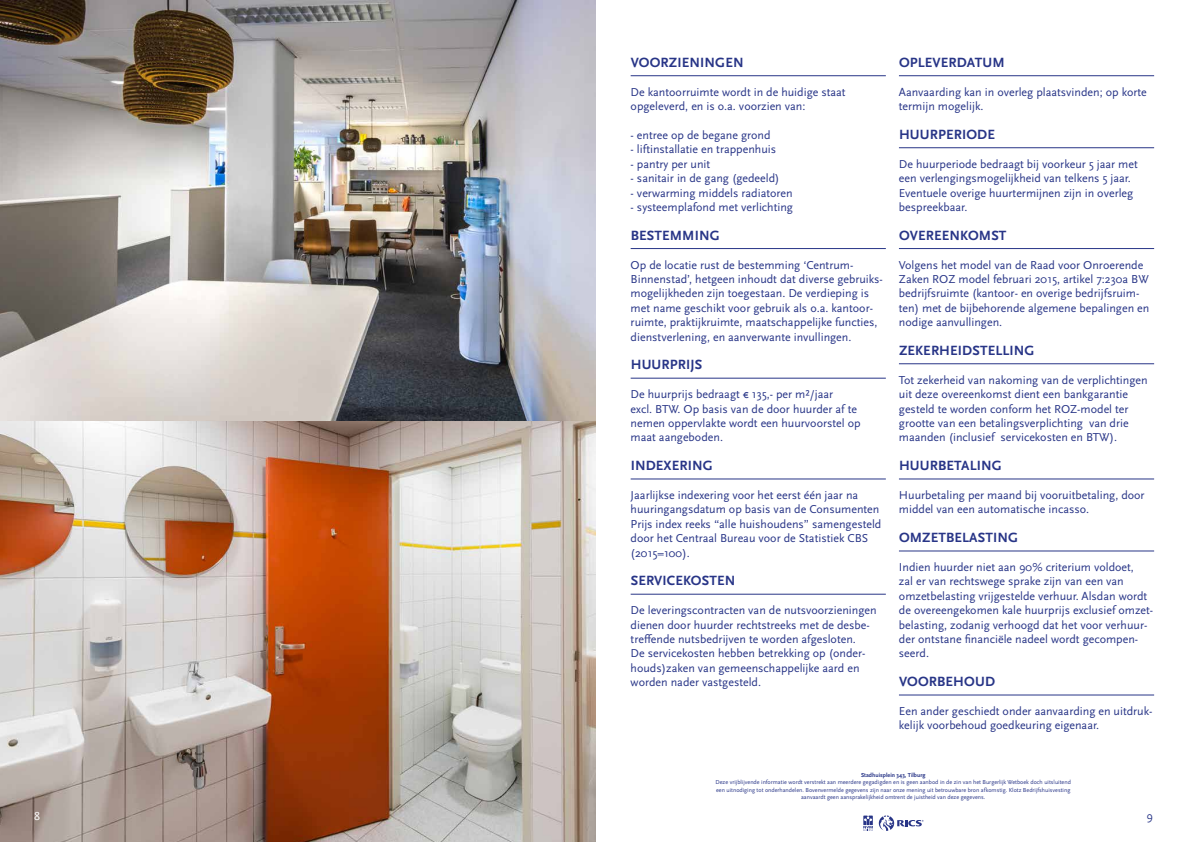
<style>
.page{position:relative;width:1191px;height:842px;background:#fff}
.page>*{position:absolute;margin:0;border:0;box-sizing:border-box;transform-origin:0 0}
.t1{font:700 14px "Scala Sans Pro";letter-spacing:.01em;color:#283587}
.t2{font:12px/14.4px "Scala Sans Pro";color:#283587}
.t3{font:12px "Scala Sans Pro";color:#fff}
.t4{font:6px/7.2px "Scala Sans Pro";color:#283587;text-align:center}
.t5{font:700 6px "Scala Sans Pro";color:#283587}
</style>
<div class="page">
<svg style="left:863px;top:815px;width:60px;height:16px"></svg>
<img style="left:0;top:0;width:595px;height:842px">
<hr style="left:630px;top:75px;width:256px;height:1px;background:#283587">
<hr style="left:630px;top:248px;width:256px;height:1px;background:#283587">
<hr style="left:630px;top:378px;width:256px;height:1px;background:#283587">
<hr style="left:630px;top:479px;width:256px;height:1px;background:#283587">
<hr style="left:630px;top:594px;width:256px;height:1px;background:#283587">
<hr style="left:899px;top:75px;width:255px;height:1px;background:#283587">
<hr style="left:899px;top:147px;width:255px;height:1px;background:#283587">
<hr style="left:899px;top:248px;width:255px;height:1px;background:#283587">
<hr style="left:899px;top:363px;width:255px;height:1px;background:#283587">
<hr style="left:899px;top:479px;width:255px;height:1px;background:#283587">
<hr style="left:899px;top:551px;width:255px;height:1px;background:#283587">
<hr style="left:899px;top:695px;width:255px;height:1px;background:#283587">
<p class="t1" style="left:630px;top:54px;width:114px">VOORZIENINGEN</p>
<p class="t2" style="left:630px;top:85px;width:216px">De kantoorruimte wordt in de huidige staat opgeleverd, en is o.a. voorzien van:</p>
<p class="t2" style="left:630px;top:128px;width:141px">- entree op de begane grond</p>
<p class="t2" style="left:630px;top:142px;width:147px">- liftinstallatie en trappenhuis</p>
<p class="t2" style="left:630px;top:157px;width:81px">- pantry per unit</p>
<p class="t2" style="left:630px;top:171px;width:150px">- sanitair in de gang (gedeeld)</p>
<p class="t2" style="left:630px;top:186px;width:164px">- verwarming middels radiatoren</p>
<p class="t2" style="left:630px;top:200px;width:164px">- systeemplafond met verlichting</p>
<p class="t1" style="left:630px;top:227px;width:90px">BESTEMMING</p>
<p class="t2" style="left:630px;top:258px;width:254px">Op de locatie rust de bestemming ‘Centrum-Binnenstad’, hetgeen inhoudt dat diverse gebruiks&shy;mogelijkheden zijn toegestaan. De verdieping is met name geschikt voor gebruik als o.a. kantoor&shy;ruimte, praktijkruimte, maatschappelijke functies, dienstverlening, en aanverwante invullingen.</p>
<p class="t1" style="left:630px;top:357px;width:73px">HUURPRIJS</p>
<p class="t2" style="left:630px;top:387px;width:231px">De huurprijs bedraagt € 135,- per m²/jaar<br>excl. BTW. Op basis van de door huurder af te nemen oppervlakte wordt een huurvoorstel op maat aangeboden.</p>
<p class="t1" style="left:630px;top:458px;width:84px">INDEXERING</p>
<p class="t2" style="left:630px;top:488px;width:252px">Jaarlijkse indexering voor het eerst één jaar na huuringangsdatum op basis van de Consumenten Prijs index reeks “alle huishoudens” samengesteld door het Centraal Bureau voor de Statistiek CBS (2015=100).</p>
<p class="t1" style="left:630px;top:573px;width:106px">SERVICEKOSTEN</p>
<p class="t2" style="left:630px;top:603px;width:247px">De leveringscontracten van de nutsvoorzieningen dienen door huurder rechtstreeks met de desbe&shy;treffende nutsbedrijven te worden afgesloten.<br>De servicekosten hebben betrekking op (onder&shy;houds)zaken van gemeenschappelijke aard en worden nader vastgesteld.</p>
<p class="t1" style="left:899px;top:54px;width:107px">OPLEVERDATUM</p>
<p class="t2" style="left:899px;top:85px;width:249px">Aanvaarding kan in overleg plaatsvinden; op korte termijn mogelijk.</p>
<p class="t1" style="left:899px;top:126px;width:97px">HUURPERIODE</p>
<p class="t2" style="left:899px;top:157px;width:240px">De huurperiode bedraagt bij voorkeur 5 jaar met een verlengingsmogelijkheid van telkens 5 jaar.<br>Eventuele overige huurtermijnen zijn in overleg bespreekbaar.</p>
<p class="t1" style="left:899px;top:227px;width:109px">OVEREENKOMST</p>
<p class="t2" style="left:899px;top:258px;width:252px">Volgens het model van de Raad voor Onroerende Zaken ROZ model februari 2015, artikel 7:230a BW bedrijfsruimte (kantoor- en overige bedrijfsruim&shy;ten) met de bijbehorende algemene bepalingen en nodige aanvullingen.</p>
<p class="t1" style="left:899px;top:342px;width:137px">ZEKERHEIDSTELLING</p>
<p class="t2" style="left:899px;top:373px;width:250px">Tot zekerheid van nakoming van de verplichtingen uit deze overeenkomst dient een bankgarantie gesteld te worden conform het ROZ-model ter grootte van een betalingsverplichting van drie maanden (inclusief servicekosten en BTW).</p>
<p class="t1" style="left:899px;top:458px;width:104px">HUURBETALING</p>
<p class="t2" style="left:899px;top:488px;width:247px">Huurbetaling per maand bij vooruitbetaling, door middel van een automatische incasso.</p>
<p class="t1" style="left:899px;top:530px;width:121px">OMZETBELASTING</p>
<p class="t2" style="left:899px;top:560px;width:256px">Indien huurder niet aan 90% criterium voldoet,<br>zal er van rechtswege sprake zijn van een van omzetbelasting vrijgestelde verhuur. Alsdan wordt de overeengekomen kale huurprijs exclusief omzet&shy;belasting, zodanig verhoogd dat het voor verhuur&shy;der ontstane financiële nadeel wordt gecompen&shy;seerd.</p>
<p class="t1" style="left:899px;top:674px;width:97px">VOORBEHOUD</p>
<p class="t2" style="left:899px;top:704px;width:255px">Een ander geschiedt onder aanvaarding en uitdruk&shy;kelijk voorbehoud goedkeuring eigenaar.</p>
<p class="t5" style="left:861px;top:772px;width:66px">Stadhuisplein 343, Tilburg</p>
<p class="t4" style="left:715px;top:779px;width:357px">Deze vrijblijvende informatie wordt verstrekt aan meerdere gegadigden en is geen aanbod in de zin van het Burgerlijk Wetboek doch uitsluitend een uitnodiging tot onderhandelen. Bovenvermelde gegevens zijn naar onze mening uit betrouwbare bron afkomstig. Klotz Bedrijfshuisvesting aanvaardt geen aansprakelijkheid omtrent de juistheid van deze gegevens.</p>
<p class="t3" style="left:34px;top:809px;width:7px">8</p>
<p class="t2" style="left:1146px;top:808px;width:8px">9</p>
</div>
